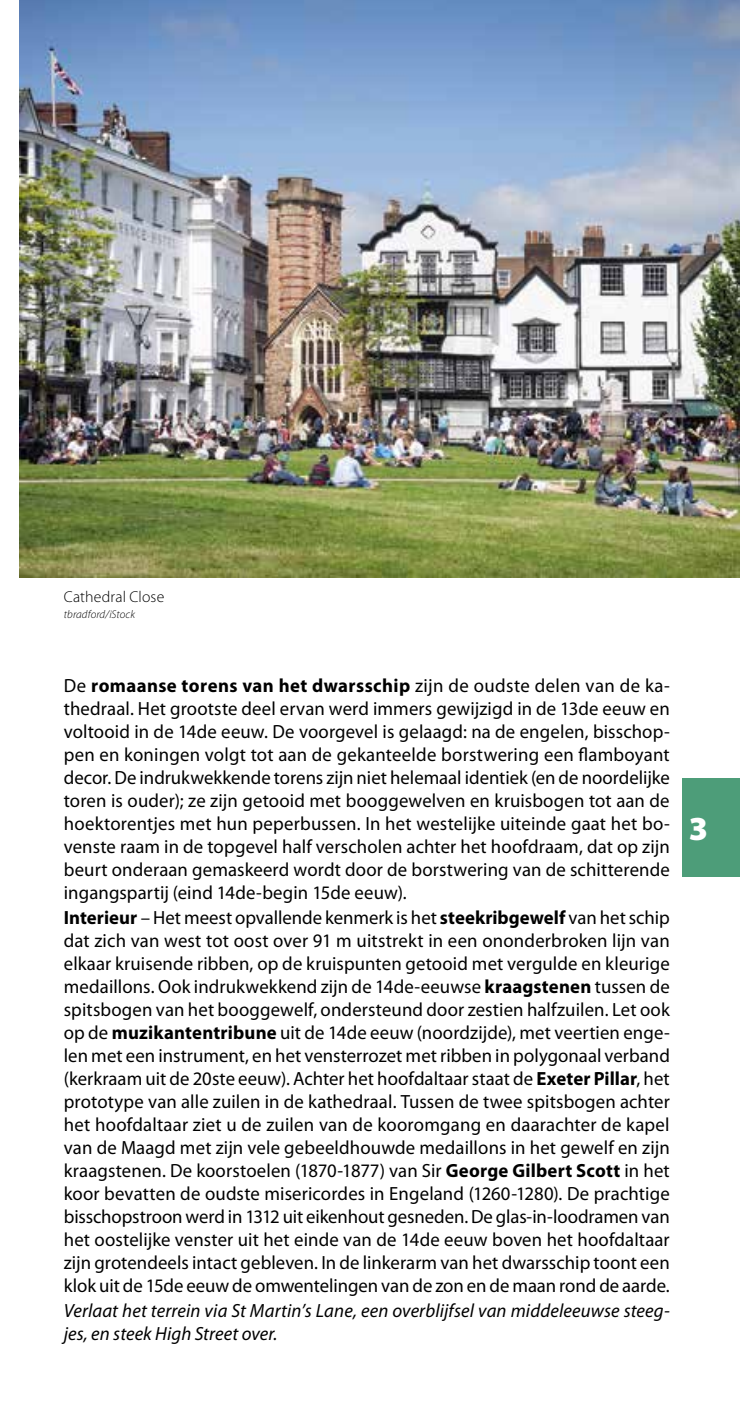
<style>
.page{position:relative;width:740px;height:1404px;background:#fff}
.page>*{position:absolute;margin:0;border:0;box-sizing:border-box;transform-origin:0 0}
.t1{font:900 33.75px "Myriad Pro";color:#fff}
.t2{font:19.12px/23.2px "Myriad Pro";letter-spacing:.005em;color:#000}
.t3{font:italic 19.12px/22.9px "Myriad Pro";letter-spacing:.005em;color:#000}
.t4{font:300 15.75px "Myriad Pro";letter-spacing:.01em;color:#000}
.t5{font:italic 300 11.25px "Myriad Pro";letter-spacing:.01em;color:#000}
.s1{font-weight:700}
</style>
<div class="page">
<div style="left:682px;top:778px;width:58px;height:98px;background:#4d9d79"></div>
<img style="left:19px;top:0;width:721px;height:577px">
<p class="t4" style="left:64px;top:588px;width:102px">Cathedral Close</p>
<p class="t5" style="left:64px;top:608px;width:73px">tbradford/iStock</p>
<p class="t2" style="left:64px;top:673px;width:608px">De <span class="s1">romaanse torens van het dwarsschip</span> zijn de oudste delen van de ka&shy;thedraal. Het grootste deel ervan werd immers gewijzigd in de 13de eeuw en voltooid in de 14de eeuw. De voorgevel is gelaagd: na de engelen, bisschop&shy;pen en koningen volgt tot aan de gekanteelde borstwering een flamboyant decor. De indrukwekkende torens zijn niet helemaal identiek (en de noordelijke toren is ouder); ze zijn getooid met booggewelven en kruisbogen tot aan de hoektorentjes met hun peperbussen. In het westelijke uiteinde gaat het bo&shy;venste raam in de topgevel half verscholen achter het hoofdraam, dat op zijn beurt onderaan gemaskeerd wordt door de borstwering van de schitterende ingangspartij (eind 14de-begin 15de eeuw).<br><span class="s1">Interieur</span> – Het meest opvallende kenmerk is het <span class="s1">steekribgewelf</span> van het schip dat zich van west tot oost over 91 m uitstrekt in een ononderbroken lijn van elkaar kruisende ribben, op de kruispunten getooid met vergulde en kleurige medaillons. Ook indrukwekkend zijn de 14de-eeuwse <span class="s1">kraagstenen</span> tussen de spitsbogen van het booggewelf, ondersteund door zestien halfzuilen. Let ook op de <span class="s1">muzikantentribune</span> uit de 14de eeuw (noordzijde), met veertien enge&shy;len met een instrument, en het vensterrozet met ribben in polygonaal verband (kerkraam uit de 20ste eeuw). Achter het hoofdaltaar staat de <span class="s1">Exeter Pillar</span>, het prototype van alle zuilen in de kathedraal. Tussen de twee spitsbogen achter het hoofdaltaar ziet u de zuilen van de kooromgang en daarachter de kapel van de Maagd met zijn vele gebeeldhouwde medaillons in het gewelf en zijn kraagstenen. De koorstoelen (1870-1877) van Sir <span class="s1">George Gilbert Scott</span> in het koor bevatten de oudste misericordes in Engeland (1260-1280). De prachtige bisschopstroon werd in 1312 uit eikenhout gesneden. De glas-in-loodramen van het oostelijke venster uit het einde van de 14de eeuw boven het hoofdaltaar zijn grotendeels intact gebleven. In de linkerarm van het dwarsschip toont een klok uit de 15de eeuw de omwentelingen van de zon en de maan rond de aarde.</p>
<p class="t3" style="left:64px;top:1298px;width:607px">Verlaat het terrein via St Martin’s Lane, een overblijfsel van middeleeuwse steeg&shy;jes, en steek High Street over.</p>
<h1 class="t1" style="left:689px;top:806px;width:21px">3</h1>
</div>
